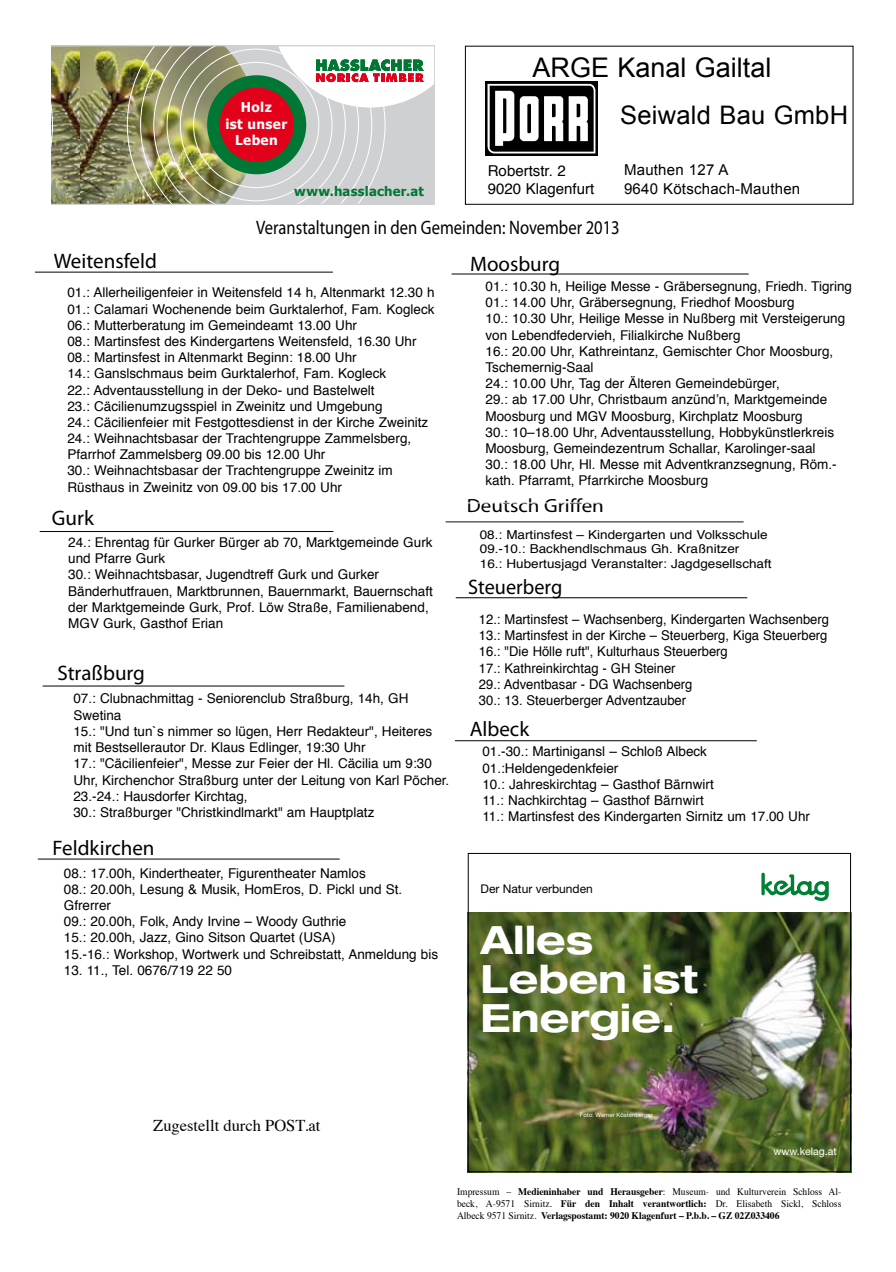
<style>
.page{position:relative;width:896px;height:1272px;background:#fff}
.page>*{position:absolute;margin:0;border:0;box-sizing:border-box;transform-origin:0 0}
.t1{font:700 expanded 39px/39px "Helvetica Neue";color:#fff}
.t2{font:27px "Arial";color:#000}
.t3{font:25.5px "Arial";letter-spacing:.01em;color:#000}
.t4{font:21px "Myriad Pro";color:#000}
.t5{font:21px "Myriad Pro";color:#000;scale:.96 1}
.t6{font:19.5px "Myriad Pro";color:#000;scale:.85 1}
.t7{font:19.2px "Myriad Pro";color:#000;scale:1.1 1}
.t8{font:16.5px "Times";color:#000}
.t9{font:15px/19.5px "Arial";letter-spacing:.015em;color:#000}
.t10{font:15px/18px "Helvetica";color:#000}
.t11{font:13.5px/16.2px "Helvetica";color:#000}
.t12{font:13.5px/16.2px "Helvetica";color:#000;scale:.96 1}
.t13{font:700 13.5px/16.2px "Tahoma";letter-spacing:.03em;color:#fff;text-align:center}
.t14{font:700 13.05px "Tahoma";letter-spacing:.02em;color:#007734}
.t15{font:12.3px/14.7px "Helvetica";color:#000;scale:1.1 1}
.t16{font:12px "Courier";color:#000}
.t17{font:12px "Helvetica Neue";color:#000}
.t18{font:10.5px "Helvetica Neue";color:#fff}
.t19{font:10.05px/12px "Times";color:#000;text-align:justify;scale:.95 1}
.t20{font:6px "Helvetica Neue";color:#fff}
.s1{font-weight:700}
</style>
<div class="page">
<hr style="left:40px;top:531px;width:293px;height:1px;background:#000">
<hr style="left:35px;top:272px;width:298px;height:1px;background:#000">
<hr style="left:455px;top:597px;width:291px;height:1px;background:#000">
<hr style="left:43px;top:685px;width:301px;height:1px;background:#000">
<div style="left:465px;top:46px;width:388px;height:159px;border:1px solid #000"></div>
<img style="left:485px;top:81px;width:112px;height:74px">
<hr style="left:38px;top:858px;width:301px;height:1px;background:#000">
<hr style="left:451px;top:273px;width:297px;height:1px;background:#000">
<hr style="left:445px;top:521px;width:298px;height:1px;background:#000">
<img style="left:80px;top:48px;width:47px;height:154px">
<img style="left:127px;top:48px;width:305px;height:154px">
<div style="left:78px;top:46px;width:356px;height:158px;border:1px solid #cfd0d2"></div>
<img style="left:467px;top:852px;width:385px;height:321px">
<hr style="left:454px;top:740px;width:302px;height:1px;background:#000">
<img style="left:51px;top:46px;width:28px;height:158px">
<p class="t13" style="left:225px;top:99px;width:63px">Holz<br>ist unser<br>Leben</p>
<p class="t14" style="left:294px;top:183px;width:131px">www.hasslacher.at</p>
<h2 class="t2" style="left:532px;top:50px;width:240px">Arg e Kanal Gailtal</h2>
<h3 class="t3" style="left:620px;top:99px;width:229px">Seiwald Bau GmbH</h3>
<p class="t10" style="left:487px;top:162px;width:108px">Robertstr. 2<br>9020 Klagenfurt</p>
<p class="t9" style="left:623px;top:160px;width:178px">Mauthen 127 A<br>9640 Kötschach-Mauthen</p>
<h3 class="t4" style="left:54px;top:247px;width:105px">Weitensfeld</h3>
<h3 class="t6" style="left:256px;top:216px;width:429px">Veranstaltungen in den Gemeinden: November 2013</h3>
<h3 class="t4" style="left:470px;top:251px;width:92px">Moosburg</h3>
<p class="t11" style="left:67px;top:285px;width:368px">01.: Allerheiligenfeier in Weitensfeld 14 h, Altenmarkt 12.30 h 01.: Calamari Wochenende beim Gurktalerhof, Fam. Kogleck 06.: Mutterberatung im Gemeindeamt 13.00 Uhr<br>08.: Martinsfest des Kindergartens Weitensfeld, 16.30 Uhr 08.: Martinsfest in Altenmarkt Beginn: 18.00 Uhr<br>14.: Ganslschmaus beim Gurktalerhof, Fam. Kogleck<br>22.: Adventausstellung in der Deko- und Bastelwelt<br>23.: Cäcilienumzugsspiel in Zweinitz und Umgebung<br>24.: Cäcilienfeier mit Festgottesdienst in der Kirche Zweinitz 24.: Weihnachtsbasar der Trachtengruppe Zammelsberg, Pfarrhof Zammelsberg 09.00 bis 12.00 Uhr<br>30.: Weihnachtsbasar der Trachtengruppe Zweinitz im Rüsthaus in Zweinitz von 09.00 bis 17.00 Uhr</p>
<h3 class="t4" style="left:52px;top:505px;width:43px">Gurk</h3>
<p class="t11" style="left:68px;top:534px;width:366px">24.: Ehrentag für Gurker Bürger ab 70, Marktgemeinde Gurk und Pfarre Gurk<br>30.: Weihnachtsbasar, Jugendtreff Gurk und Gurker Bänderhutfrauen, Marktbrunnen, Bauernmarkt, Bauernschaft der Marktgemeinde Gurk, Prof. Löw Straße, Familienabend, MGV Gurk, Gasthof Erian</p>
<h3 class="t4" style="left:57px;top:660px;width:89px">Straßburg</h3>
<p class="t11" style="left:73px;top:691px;width:377px">07.: Clubnachmittag - Seniorenclub Straßburg, 14h, GH Swetina<br>15.: "Und tun`s nimmer so lügen, Herr Redakteur", Heiteres mit Bestsellerautor Dr. Klaus Edlinger, 19:30 Uhr<br>17.: "Cäcilienfeier", Messe zur Feier der Hl. Cäcilia um 9:30<br>Uhr, Kirchenchor Straßburg unter der Leitung von Karl Pöcher.<br>23.-24.: Hausdorfer Kirchtag,<br>30.: Straßburger "Christkindlmarkt" am Hauptplatz</p>
<h3 class="t4" style="left:53px;top:834px;width:103px">Feldkirchen</h3>
<p class="t11" style="left:64px;top:865px;width:375px">08.: 17.00h, Kindertheater, Figurentheater Namlos<br>08.: 20.00h, Lesung &amp; Musik, HomEros, D. Pickl und St.<br>Gfrerrer<br>09.: 20.00h, Folk, Andy Irvine – Woody Guthrie<br>15.: 20.00h, Jazz, Gino Sitson Quartet (USA)<br>15.-16.: Workshop, Wortwerk und Schreibstatt, Anmeldung bis</p>
<p class="t11" style="left:64px;top:962px;width:170px">13. 11., Tel. 0676/719 22 50</p>
<p class="t11" style="left:485px;top:278px;width:368px">01.: 10.30 h, Heilige Messe - Gräbersegnung, Friedh. Tigring 01.: 14.00 Uhr, Gräbersegnung, Friedhof Moosburg<br>10.: 10.30 Uhr, Heilige Messe in Nußberg mit Versteigerung von Lebendfedervieh, Filialkirche Nußberg<br>16.: 20.00 Uhr, Kathreintanz, Gemischter Chor Moosburg, Tschemernig-Saal<br>24.: 10.00 Uhr, Tag der Älteren Gemeindebürger,<br>29.: ab 17.00 Uhr, Christbaum anzünd’n, Marktgemeinde Moosburg und MGV Moosburg, Kirchplatz Moosburg<br>30.: 10–18.00 Uhr, Adventausstellung, Hobbykünstlerkreis Moosburg, Gemeindezentrum Schallar, Karolinger-saal<br>30.: 18.00 Uhr, Hl. Messe mit Adventkranzsegnung, Röm.- kath. Pfarramt, Pfarrkirche Moosburg</p>
<h3 class="t7" style="left:466px;top:494px;width:126px">Deutsch Griffen</h3>
<p class="t15" style="left:479px;top:527px;width:267px">08.: Martinsfest – Kindergarten und Volksschule<br>09.-10.: Backhendlschmaus Gh. Kraßnitzer<br>16.: Hubertusjagd Veranstalter: Jagdgesellschaft</p>
<h3 class="t5" style="left:468px;top:573px;width:99px">Steuerberg</h3>
<p class="t12" style="left:478px;top:611px;width:366px">12.: Martinsfest – Wachsenberg, Kindergarten Wachsenberg 13.: Martinsfest in der Kirche – Steuerberg, Kiga Steuerberg 16.: "Die Hölle ruft", Kulturhaus Steuerberg<br>17.: Kathreinkirchtag - GH Steiner<br>29.: Adventbasar - DG Wachsenberg<br>30.: 13. Steuerberger Adventzauber</p>
<h3 class="t4" style="left:469px;top:716px;width:61px">Albeck</h3>
<p class="t11" style="left:482px;top:744px;width:329px">01.-30.: Martinigansl – Schloß Albeck 01.:Heldengedenkfeier<br>10.: Jahreskirchtag – Gasthof Bärnwirt<br>11.: Nachkirchtag – Gasthof Bärnwirt<br>11.: Martinsfest des Kindergarten Sirnitz um 17.00 Uhr</p>
<p class="t16" style="left:472px;top:811px;width:426px">Inserat_natur_90x75_schmetterling 16.12.2010 11:05 Uhr S</p>
<p class="t17" style="left:480px;top:881px;width:114px">Der Natur verbunden</p>
<h1 class="t1" style="left:480px;top:919px;width:219px">Alles<br>Leben ist<br>Energie.</h1>
<p class="t8" style="left:153px;top:1110px;width:168px">Zugestellt durch POST.at</p>
<p class="t20" style="left:579px;top:1111px;width:74px">Foto: Werner Köstenberger</p>
<p class="t18" style="left:773px;top:1144px;width:65px">www.kelag.at</p>
<p class="t19" style="left:457px;top:1184px;width:406px">Impressum – <span class="s1">Medieninhaber und Herausgeber</span>: Museum- und Kulturverein Schloss Al&shy;beck, A-9571 Sirnitz. <span class="s1">Für den Inhalt verantwortlich:</span> Dr. Elisabeth Sickl, Schloss Albeck 9571 Sirnitz. <span class="s1">Verlagspostamt: 9020 Klagenfurt – P.b.b. – GZ 02Z033406</span></p>
</div>
